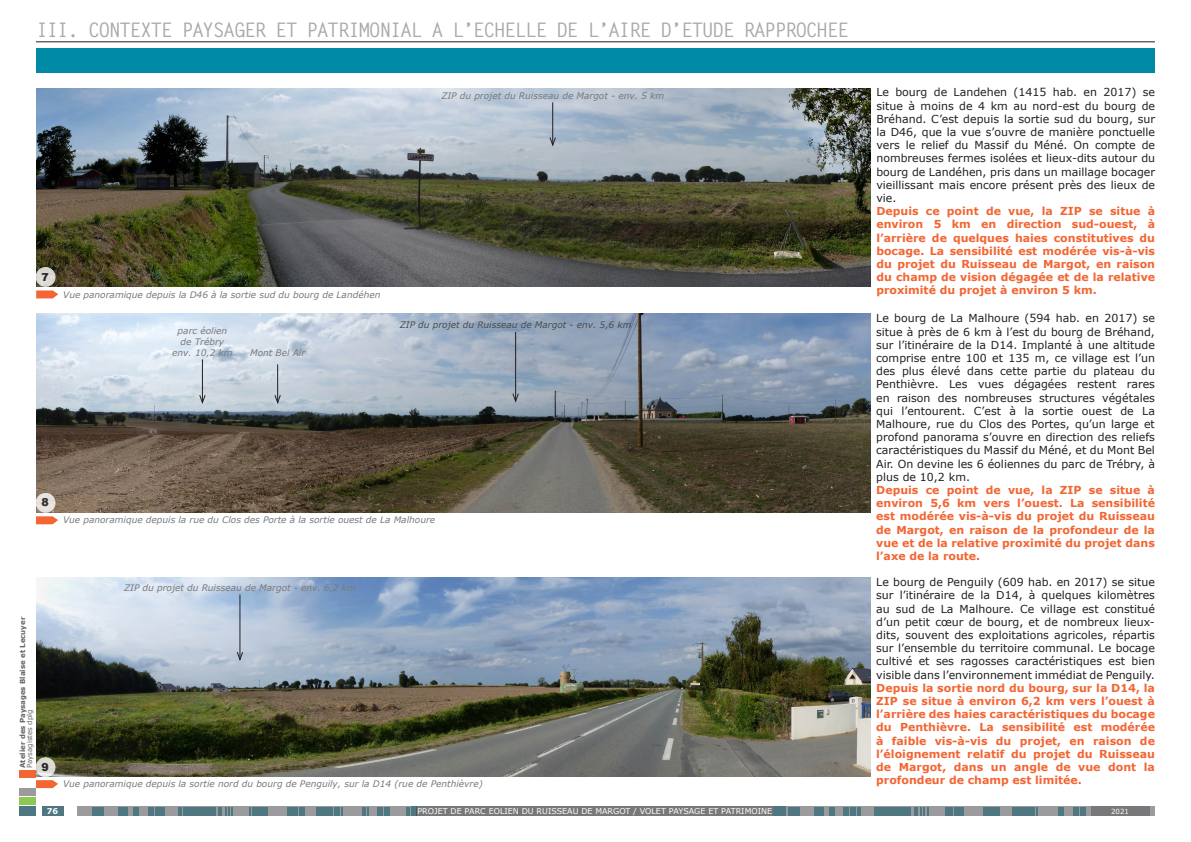
<style>
.page{position:relative;width:1191px;height:842px;background:#fff}
.page>*{position:absolute;margin:0;border:0;box-sizing:border-box;transform-origin:0 0}
.t1{font:700 20px "Letter Gothic Std";letter-spacing:-.08em;color:#a8a9ad}
.t2{font:11px/13.2px "Verdana";color:#231f20;text-align:justify}
.t3{font:700 11px/13.2px "Verdana";color:#f26634;text-align:justify}
.t4{font:900 11px "Arial";color:#231f20}
.t5{font:italic 9px "Verdana";color:#78797c}
.t6{font:italic 9px "Verdana";color:#4b4c4d}
.t7{font:8px "Verdana";color:#fff}
.t8{font:700 8px "Verdana";color:#fff}
.t9{font:700 7px "Verdana";color:#646467}
.t10{font:7px "Verdana";color:#646467}
.t11{font:7px "Verdana";color:#fff}
</style>
<div class="page">
<div style="left:36px;top:48px;width:1119px;height:25px;background:#008aa5"></div>
<hr style="left:36px;top:41px;width:1119px;height:1px;background:#231f20">
<div style="left:20px;top:806px;width:16px;height:9px;background:#4f7781"></div>
<div style="left:43px;top:807px;width:21px;height:9px;background:#4f7781"></div>
<div style="left:20px;top:787px;width:16px;height:8px;background:#9b9b9d"></div>
<div style="left:20px;top:770px;width:16px;height:8px;background:#f26634"></div>
<div style="left:20px;top:797px;width:16px;height:8px;background:#8dc855"></div>
<svg style="left:84px;top:807px;width:1071px;height:9px;background:#848688"></svg>
<div style="left:411px;top:807px;width:5px;height:9px;background:#4f7781"></div>
<div style="left:1091px;top:807px;width:59px;height:9px;background:#78787a"></div>
<div style="left:119px;top:807px;width:9px;height:9px;background:#4f7781"></div>
<div style="left:814px;top:807px;width:9px;height:9px;background:#4f7781"></div>
<div style="left:92px;top:807px;width:10px;height:9px;background:#4f7781"></div>
<div style="left:788px;top:807px;width:9px;height:9px;background:#4f7781"></div>
<div style="left:259px;top:807px;width:9px;height:9px;background:#4f7781"></div>
<div style="left:954px;top:807px;width:9px;height:9px;background:#4f7781"></div>
<div style="left:316px;top:807px;width:17px;height:9px;background:#4f7781"></div>
<div style="left:1011px;top:807px;width:17px;height:9px;background:#4f7781"></div>
<div style="left:287px;top:807px;width:11px;height:9px;background:#4f7781"></div>
<div style="left:983px;top:807px;width:10px;height:9px;background:#4f7781"></div>
<div style="left:183px;top:807px;width:33px;height:9px;background:#4f7781"></div>
<div style="left:878px;top:807px;width:33px;height:9px;background:#4f7781"></div>
<div style="left:134px;top:807px;width:5px;height:9px;background:#4f7781"></div>
<div style="left:77px;top:807px;width:5px;height:9px;background:#9b9b9d"></div>
<div style="left:829px;top:807px;width:5px;height:9px;background:#4f7781"></div>
<div style="left:148px;top:807px;width:5px;height:9px;background:#4f7781"></div>
<div style="left:843px;top:807px;width:5px;height:9px;background:#4f7781"></div>
<div style="left:155px;top:807px;width:5px;height:9px;background:#4f7781"></div>
<div style="left:850px;top:807px;width:5px;height:9px;background:#4f7781"></div>
<div style="left:252px;top:807px;width:5px;height:9px;background:#4f7781"></div>
<div style="left:947px;top:807px;width:5px;height:9px;background:#4f7781"></div>
<div style="left:334px;top:807px;width:5px;height:9px;background:#4f7781"></div>
<div style="left:1029px;top:807px;width:6px;height:9px;background:#4f7781"></div>
<div style="left:385px;top:807px;width:5px;height:9px;background:#4f7781"></div>
<div style="left:1080px;top:807px;width:5px;height:9px;background:#4f7781"></div>
<div style="left:299px;top:807px;width:5px;height:9px;background:#4f7781"></div>
<div style="left:994px;top:807px;width:5px;height:9px;background:#4f7781"></div>
<svg style="left:162px;top:807px;width:3px;height:9px"></svg>
<svg style="left:857px;top:807px;width:3px;height:9px"></svg>
<svg style="left:406px;top:807px;width:3px;height:9px"></svg>
<svg style="left:219px;top:807px;width:14px;height:9px"></svg>
<svg style="left:914px;top:807px;width:14px;height:9px"></svg>
<svg style="left:249px;top:807px;width:2px;height:9px"></svg>
<svg style="left:1036px;top:807px;width:2px;height:9px"></svg>
<svg style="left:378px;top:807px;width:5px;height:9px"></svg>
<svg style="left:1073px;top:807px;width:5px;height:9px"></svg>
<svg style="left:362px;top:807px;width:6px;height:9px"></svg>
<svg style="left:1057px;top:807px;width:7px;height:9px"></svg>
<svg style="left:179px;top:807px;width:3px;height:9px"></svg>
<svg style="left:874px;top:807px;width:3px;height:9px"></svg>
<div style="left:773px;top:807px;width:12px;height:9px;background:#4f7781"></div>
<img style="left:36px;top:314px;width:834px;height:198px">
<img style="left:36px;top:578px;width:834px;height:198px">
<img style="left:36px;top:88px;width:834px;height:198px">
<svg style="left:36px;top:516px;width:22px;height:8px"></svg>
<svg style="left:36px;top:780px;width:22px;height:8px"></svg>
<svg style="left:36px;top:290px;width:22px;height:8px"></svg>
<hr style="left:515px;top:332px;width:1px;height:69px;background:#231f20">
<svg style="left:511px;top:392px;width:8px;height:12px"></svg>
<hr style="left:239px;top:594px;width:1px;height:65px;background:#231f20">
<svg style="left:236px;top:651px;width:8px;height:11px"></svg>
<hr style="left:552px;top:102px;width:1px;height:43px;background:#231f20">
<svg style="left:549px;top:136px;width:8px;height:12px"></svg>
<div style="left:36px;top:267px;width:19px;height:19px;background:#dad9d3;border-radius:50%"></div>
<div style="left:36px;top:267px;width:19px;height:19px;border:1px solid #fff;border-radius:50%"></div>
<div style="left:36px;top:493px;width:19px;height:19px;background:#e7e3df;border-radius:50%"></div>
<div style="left:36px;top:493px;width:19px;height:19px;border:1px solid #fff;border-radius:50%"></div>
<svg style="left:36px;top:758px;width:19px;height:19px"></svg>
<div style="left:36px;top:758px;width:19px;height:19px;border:1px solid #fff;border-radius:50%"></div>
<hr style="left:202px;top:359px;width:1px;height:44px;background:#231f20">
<svg style="left:198px;top:394px;width:8px;height:11px"></svg>
<hr style="left:277px;top:364px;width:1px;height:39px;background:#231f20">
<svg style="left:274px;top:394px;width:8px;height:11px"></svg>
<p class="t1" style="left:36px;top:17px;width:814px">III. CONTEXTE PAYSAGER ET PATRIMONIAL A L’ECHELLE DE L’AIRE D’ETUDE RAPPROCHEE</p>
<p class="t5" style="left:441px;top:89px;width:224px">ZIP du projet du Ruisseau de Margot - env. 5 km</p>
<p class="t4" style="left:42px;top:269px;width:9px">7</p>
<p class="t5" style="left:63px;top:288px;width:319px">Vue panoramique depuis la D46 à la sortie sud du bourg de Landéhen</p>
<p class="t5" style="left:178px;top:325px;width:51px">parc éolien</p>
<p class="t5" style="left:181px;top:336px;width:45px">de Trébry</p>
<p class="t5" style="left:172px;top:346px;width:62px">env. 10,2 km</p>
<p class="t5" style="left:250px;top:347px;width:57px">Mont Bel Air</p>
<p class="t6" style="left:400px;top:319px;width:233px">ZIP du projet du Ruisseau de Margot - env. 5,6 km</p>
<p class="t4" style="left:42px;top:494px;width:9px">8</p>
<p class="t5" style="left:63px;top:514px;width:374px">Vue panoramique depuis la rue du Clos des Porte à la sortie ouest de La Malhoure</p>
<p class="t9" style="left:18px;top:768px;width:153px;rotate:-90deg">Atelier des Paysages Blaise et Lecuyer</p>
<p class="t10" style="left:25px;top:768px;width:60px;rotate:-90deg">Paysagistes dplg</p>
<p class="t4" style="left:42px;top:759px;width:9px">9</p>
<p class="t5" style="left:124px;top:581px;width:233px">ZIP du projet du Ruisseau de Margot - env. 6,2 km</p>
<p class="t5" style="left:63px;top:778px;width:421px">Vue panoramique depuis la sortie nord du bourg de Penguily, sur la D14 (rue de Penthièvre)</p>
<p class="t2" style="left:876px;top:86px;width:280px">Le bourg de Landehen (1415 hab. en 2017) se situe à moins de 4 km au nord-est du bourg de Bréhand. C’est depuis la sortie sud du bourg, sur la D46, que la vue s’ouvre de manière ponctuelle vers le relief du Massif du Méné. On compte de nombreuses fermes isolées et lieux-dits autour du bourg de Landéhen, pris dans un maillage bocager vieillissant mais encore présent près des lieux de vie.</p>
<p class="t3" style="left:876px;top:204px;width:280px">Depuis ce point de vue, la ZIP se situe à environ 5 km en direction sud-ouest, à l’arrière de quelques haies constitutives du bocage. La sensibilité est modérée vis-à-vis du projet du Ruisseau de Margot, en raison du champ de vision dégagée et de la relative proximité du projet à environ 5 km.</p>
<p class="t2" style="left:876px;top:312px;width:280px">Le bourg de La Malhoure (594 hab. en 2017) se situe à près de 6 km à l’est du bourg de Bréhand, sur l’itinéraire de la D14. Implanté à une altitude comprise entre 100 et 135 m, ce village est l’un des plus élevé dans cette partie du plateau du Penthièvre. Les vues dégagées restent rares en raison des nombreuses structures végétales qui l’entourent. C’est à la sortie ouest de La Malhoure, rue du Clos des Portes, qu’un large et profond panorama s’ouvre en direction des reliefs caractéristiques du Massif du Méné, et du Mont Bel Air. On devine les 6 éoliennes du parc de Trébry, à plus de 10,2 km.</p>
<p class="t3" style="left:876px;top:483px;width:280px">Depuis ce point de vue, la ZIP se situe à environ 5,6 km vers l’ouest. La sensibilité est modérée vis-à-vis du projet du Ruisseau de Margot, en raison de la profondeur de la vue et de la relative proximité du projet dans l’axe de la route.</p>
<p class="t2" style="left:876px;top:575px;width:280px">Le bourg de Penguily (609 hab. en 2017) se situe sur l’itinéraire de la D14, à quelques kilomètres au sud de La Malhoure. Ce village est constitué d’un petit cœur de bourg, et de nombreux lieux&shy;dits, souvent des exploitations agricoles, répartis sur l’ensemble du territoire communal. Le bocage cultivé et ses ragosses caractéristiques est bien visible dans l’environnement immédiat de Penguily.</p>
<p class="t3" style="left:876px;top:681px;width:280px">Depuis la sortie nord du bourg, sur la D14, la ZIP se situe à environ 6,2 km vers l’ouest à l’arrière des haies caractéristiques du bocage du Penthièvre. La sensibilité est modérée à faible vis-à-vis du projet, en raison de l’éloignement relatif du projet du Ruisseau de Margot, dans un angle de vue dont la profondeur de champ est limitée.</p>
<p class="t8" style="left:47px;top:805px;width:13px">76</p>
<p class="t7" style="left:417px;top:806px;width:356px">PROJET DE PARC EOLIEN DU RUISSEAU DE MARGOT / VOLET PAYSAGE ET PATRIMOINE</p>
<p class="t11" style="left:1111px;top:806px;width:19px">2021</p>
</div>
